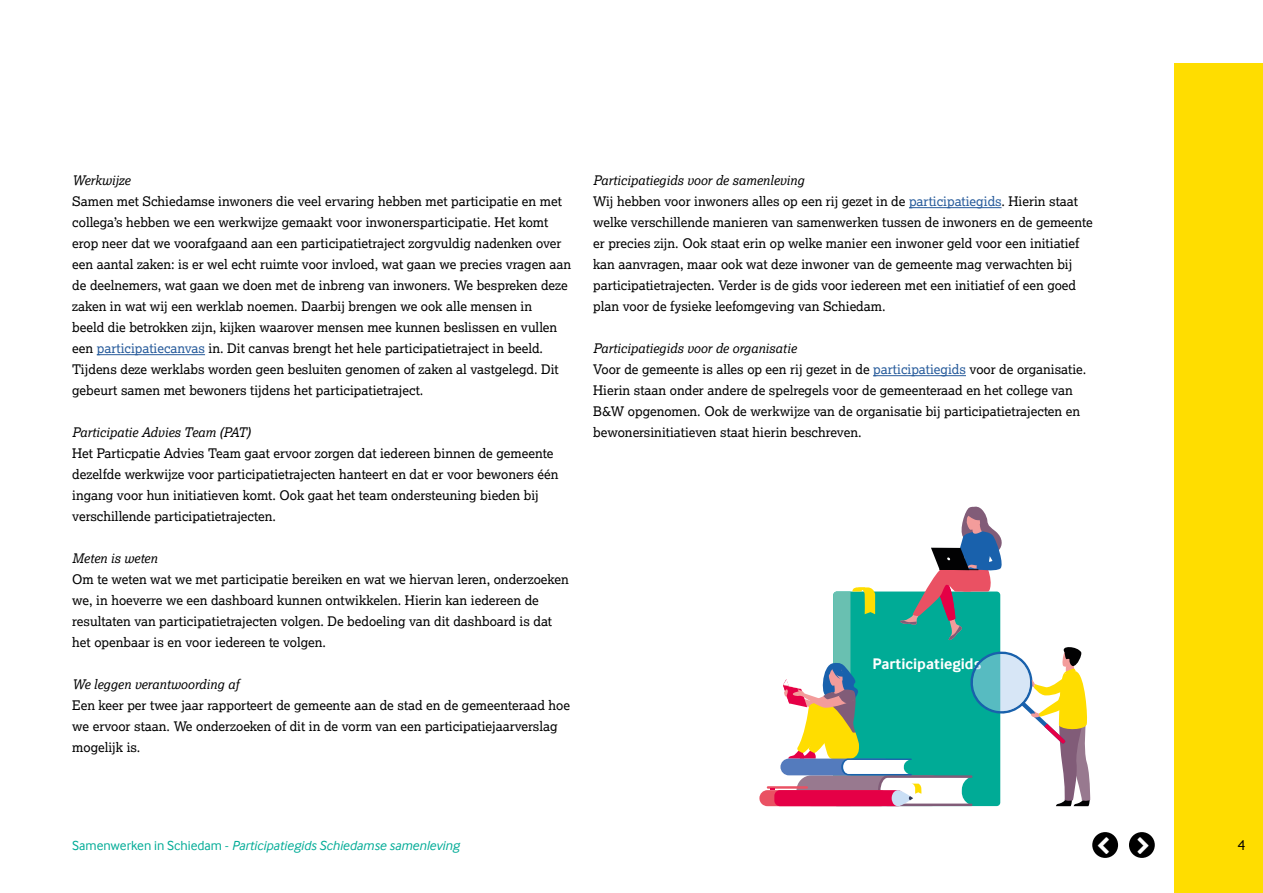
<style>
.page{position:relative;width:1263px;height:893px;background:#fff}
.page>*{position:absolute;margin:0;border:0;box-sizing:border-box;transform-origin:0 0}
.t1{font:700 15.75px "Inter Face";color:#fff}
.t2{font:15px "Inter Face";color:#000}
.t3{font:italic 13.5px "Inter Face";color:#00ab96}
.t4{font:13.2px/21px "Lexia";color:#000}
.t5{font:italic 13.2px "Lexia";color:#000}
.s1{color:#275b9b}
.s2{font-style:italic}
.s3{font-style:normal}
</style>
<div class="page">
<div style="left:1174px;top:64px;width:89px;height:829px;background:#fd0"></div>
<div style="left:1092px;top:832px;width:26px;height:26px;background:#000;border-radius:50%"></div>
<div style="left:1129px;top:832px;width:26px;height:26px;background:#000;border-radius:50%"></div>
<hr style="left:97px;top:354px;width:108px;height:1px;background:#275b9b">
<hr style="left:909px;top:207px;width:92px;height:1px;background:#275b9b">
<hr style="left:873px;top:375px;width:93px;height:1px;background:#275b9b">
<svg style="left:759px;top:506px;width:332px;height:300px"></svg>
<p class="t5" style="left:72px;top:172px;width:60px">Werkwijze</p>
<p class="t4" style="left:72px;top:191px;width:500px">Samen met Schiedamse inwoners die veel ervaring hebben met participatie en met collega’s hebben we een werkwijze gemaakt voor inwonersparticipatie. Het komt erop neer dat we voorafgaand aan een participatietraject zorgvuldig nadenken over een aantal zaken: is er wel echt ruimte voor invloed, wat gaan we precies vragen aan de deelnemers, wat gaan we doen met de inbreng van inwoners. We bespreken deze zaken in wat wij een werklab noemen. Daarbij brengen we ook alle mensen in<br>beeld die betrokken zijn, kijken waarover mensen mee kunnen beslissen en vullen een <span class="s1">participatiecanvas</span> in. Dit canvas brengt het hele participatietraject in beeld.<br>Tijdens deze werklabs worden geen besluiten genomen of zaken al vastgelegd. Dit gebeurt samen met bewoners tijdens het participatietraject.</p>
<p class="t5" style="left:72px;top:424px;width:180px">Participatie Advies Team (PAT)</p>
<p class="t4" style="left:72px;top:443px;width:488px">Het Particpatie Advies Team gaat ervoor zorgen dat iedereen binnen de gemeente dezelfde werkwijze voor participatietrajecten hanteert en dat er voor bewoners één ingang voor hun initiatieven komt. Ook gaat het team ondersteuning bieden bij verschillende participatietrajecten.</p>
<p class="t5" style="left:72px;top:550px;width:87px">Meten is weten</p>
<p class="t4" style="left:72px;top:569px;width:498px">Om te weten wat we met participatie bereiken en wat we hiervan leren, onderzoeken we, in hoeverre we een dashboard kunnen ontwikkelen. Hierin kan iedereen de resultaten van participatietrajecten volgen. De bedoeling van dit dashboard is dat het openbaar is en voor iedereen te volgen.</p>
<p class="t5" style="left:72px;top:676px;width:168px">We leggen verantwoording af</p>
<p class="t4" style="left:72px;top:695px;width:499px">Een keer per twee jaar rapporteert de gemeente aan de stad en de gemeenteraad hoe we ervoor staan. We onderzoeken of dit in de vorm van een participatiejaarverslag mogelijk is.</p>
<p class="t4" style="left:593px;top:170px;width:501px"><span class="s2">Participatiegids voor de samenleving<br></span>Wij hebben voor inwoners alles op een rij gezet in de <span class="s1">participatiegids</span>. Hierin staat welke verschillende manieren van samenwerken tussen de inwoners en de gemeente er precies zijn. Ook staat erin op welke manier een inwoner geld voor een initiatief kan aanvragen, maar ook wat deze inwoner van de gemeente mag verwachten bij participatietrajecten. Verder is de gids voor iedereen met een initiatief of een goed plan voor de fysieke leefomgeving van Schiedam.</p>
<p class="t4" style="left:593px;top:338px;width:495px"><span class="s2">Participatiegids voor de organisatie<br></span>Voor de gemeente is alles op een rij gezet in de <span class="s1">participatiegids</span> voor de organisatie.<br>Hierin staan onder andere de spelregels voor de gemeenteraad en het college van B&amp;W opgenomen. Ook de werkwijze van de organisatie bij participatietrajecten en bewonersinitiatieven staat hierin beschreven.</p>
<p class="t1" style="left:872px;top:654px;width:110px">Participatiegids</p>
<p class="t3" style="left:72px;top:838px;width:389px"><span class="s3">Samenwerken in Schiedam -</span> Participatiegids Schiedamse samenleving</p>
<p class="t2" style="left:1237px;top:837px;width:10px">4</p>
</div>
